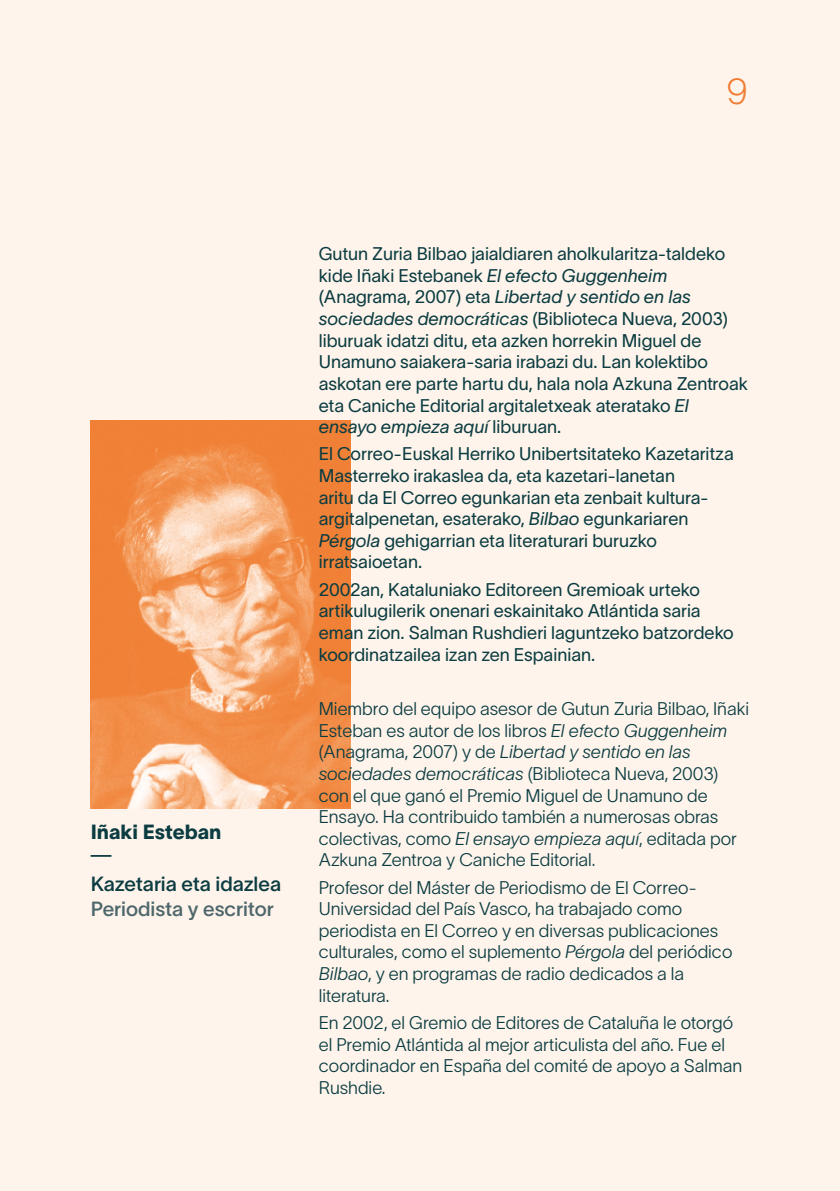
<style>
.page{position:relative;width:840px;height:1191px;background:#fff}
.page>*{position:absolute;margin:0;border:0;box-sizing:border-box;transform-origin:0 0}
.t1{font:36px "TWK Lausanne Pan 150";color:#f07e34}
.t2{font:29.6px "TWK Lausanne Pan";color:#0b3c41}
.t3{font:20.2px "TWK Lausanne Pan 500";color:#0b3c41}
.t4{font:20.2px "TWK Lausanne Pan 500";color:#4e676c}
.t5{font:20.2px "TWK Lausanne Pan 850";color:#0b3c41}
.t6{font:18px/21.6px "TWK Lausanne Pan 300";color:#0b3c41}
.t7{font:18px/21.6px "TWK Lausanne Pan 200";color:#0b3c41}
.s1{font-style:italic}
</style>
<div class="page">
<div style="left:0;top:0;width:839px;height:1191px;background:#fef4eb"></div>
<img style="left:91px;top:420px;width:259px;height:388px">
<h1 class="t1" style="left:726px;top:66px;width:23px">9</h1>
<p class="t5" style="left:91px;top:817px;width:132px">Iñaki Esteban</p>
<h2 class="t2" style="left:91px;top:822px;width:22px">_</h2>
<p class="t3" style="left:91px;top:870px;width:192px">Kazetaria eta idazlea</p>
<p class="t4" style="left:91px;top:894px;width:184px">Periodista y escritor</p>
<p class="t6" style="left:318px;top:242px;width:430px">Gutun Zuria Bilbao jaialdiaren aholkularitza-taldeko kide Iñaki Estebanek <span class="s1">El efecto Guggenheim </span>(Anagrama, 2007) eta <span class="s1">Libertad y sentido en las sociedades democráticas</span> (Biblioteca Nueva, 2003) liburuak idatzi ditu, eta azken horrekin Miguel de Unamuno saiakera-saria irabazi du. Lan kolektibo askotan ere parte hartu du, hala nola Azkuna Zentroak eta Caniche Editorial argitaletxeak ateratako <span class="s1">El ensayo empieza aquí</span> liburuan.</p>
<p class="t6" style="left:318px;top:442px;width:416px">El Correo-Euskal Herriko Unibertsitateko Kazetaritza Masterreko irakaslea da, eta kazetari-lanetan<br>aritu da El Correo egunkarian eta zenbait kultura&shy;argitalpenetan, esaterako, <span class="s1">Bilbao</span> egunkariaren <span class="s1">Pérgola</span> gehigarrian eta literaturari buruzko irratsaioetan.</p>
<p class="t6" style="left:318px;top:577px;width:416px">2002an, Kataluniako Editoreen Gremioak urteko artikulugilerik onenari eskainitako Atlántida saria eman zion. Salman Rushdieri laguntzeko batzordeko koordinatzailea izan zen Espainian.</p>
<p class="t7" style="left:318px;top:696px;width:431px">Miembro del equipo asesor de Gutun Zuria Bilbao, Iñaki Esteban es autor de los libros <span class="s1">El efecto Guggenheim </span>(Anagrama, 2007) y de <span class="s1">Libertad y sentido en las sociedades democráticas</span> (Biblioteca Nueva, 2003) con el que ganó el Premio Miguel de Unamuno de Ensayo. Ha contribuido también a numerosas obras colectivas, como <span class="s1">El ensayo empieza aquí</span>, editada por Azkuna Zentroa y Caniche Editorial.</p>
<p class="t7" style="left:318px;top:875px;width:415px">Profesor del Máster de Periodismo de El Correo-Universidad del País Vasco, ha trabajado como periodista en El Correo y en diversas publicaciones culturales, como el suplemento <span class="s1">Pérgola</span> del periódico <span class="s1">Bilbao</span>, y en programas de radio dedicados a la literatura.</p>
<p class="t7" style="left:318px;top:1010px;width:425px">En 2002, el Gremio de Editores de Cataluña le otorgó el Premio Atlántida al mejor articulista del año. Fue el coordinador en España del comité de apoyo a Salman Rushdie.</p>
</div>
